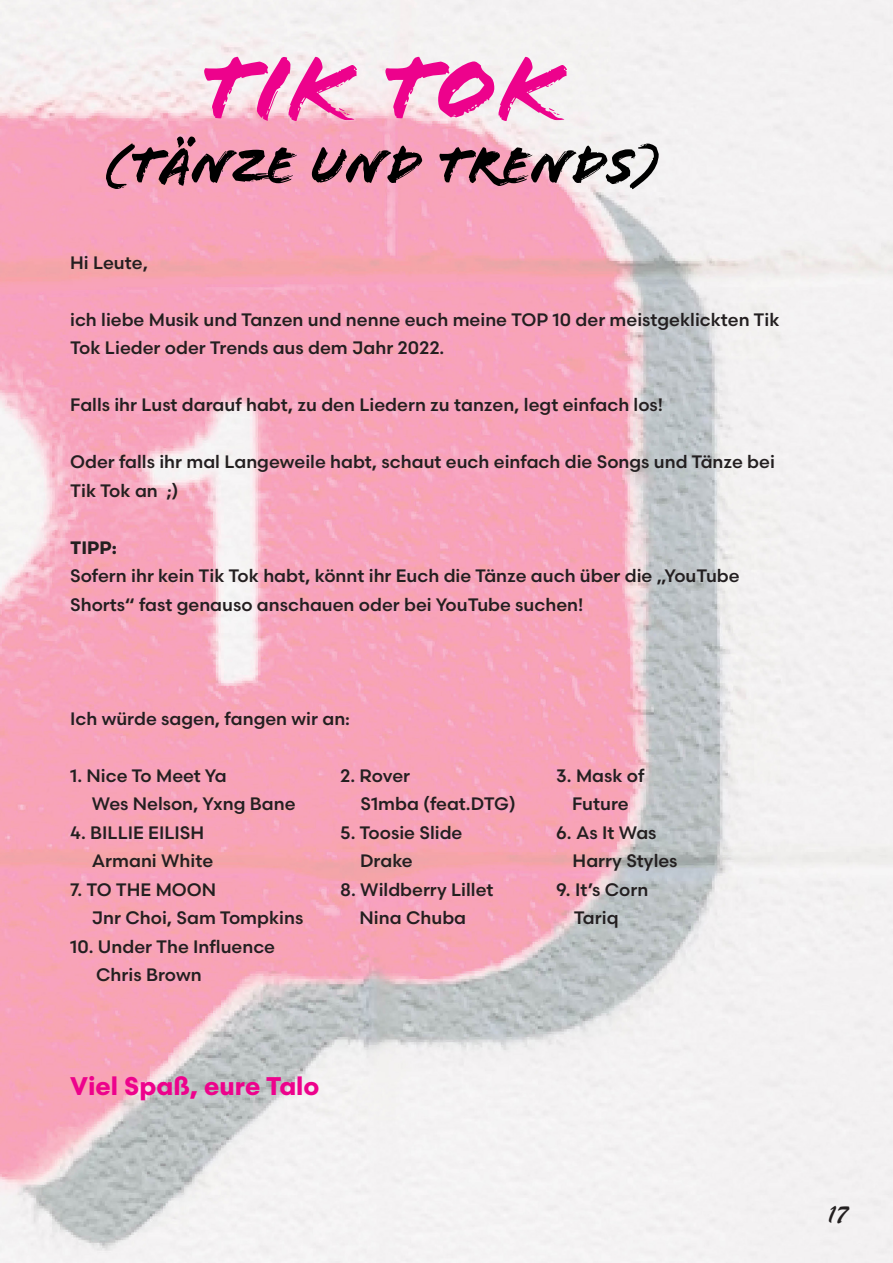
<style>
.page{position:relative;width:893px;height:1263px;background:#fff}
.page>*{position:absolute;margin:0;border:0;box-sizing:border-box;transform-origin:0 0}
.t1{font:94.5px "Flood Std";color:#ed028c}
.t2{font:54px "Flood Std";color:#000}
.t3{font:27px "Brush Script";color:#231f20}
.t4{font:700 25.5px "Scandia";color:#ed028c}
.t5{font:500 18px/28.5px "Scandia";color:#231f20}
.t6{font:700 18px "Scandia";color:#231f20}
</style>
<div class="page">
<img style="left:0;top:0;width:893px;height:1263px">
<h1 class="t1" style="left:199px;top:34px;width:367px">TIK TOK</h1>
<h2 class="t2" style="left:103px;top:134px;width:559px">(TÄNZE UND TRENDS)</h2>
<p class="t5" style="left:70px;top:248px;width:79px">Hi Leute,</p>
<p class="t5" style="left:70px;top:305px;width:711px">ich liebe Musik und Tanzen und nenne euch meine TOP 10 der meistgeklickten Tik<br>Tok Lieder oder Trends aus dem Jahr 2022.</p>
<p class="t5" style="left:70px;top:390px;width:595px">Falls ihr Lust darauf habt, zu den Liedern zu tanzen, legt einfach los!</p>
<p class="t5" style="left:70px;top:447px;width:706px">Oder falls ihr mal Langeweile habt, schaut euch einfach die Songs und Tänze bei<br>Tik Tok an ;)</p>
<p class="t6" style="left:70px;top:536px;width:48px">TIPP:</p>
<p class="t5" style="left:70px;top:561px;width:671px">Sofern ihr kein Tik Tok habt, könnt ihr Euch die Tänze auch über die „YouTube<br>Shorts“ fast genauso anschauen oder bei YouTube suchen!</p>
<p class="t5" style="left:70px;top:704px;width:281px">Ich würde sagen, fangen wir an:</p>
<p class="t5" style="left:70px;top:761px;width:158px">1. Nice To Meet Ya</p>
<p class="t5" style="left:340px;top:761px;width:72px">2. Rover</p>
<p class="t5" style="left:556px;top:761px;width:90px">3. Mask of</p>
<p class="t5" style="left:92px;top:789px;width:205px">Wes Nelson, Yxng Bane</p>
<p class="t5" style="left:360px;top:789px;width:157px">S1mba (feat.DTG)</p>
<p class="t5" style="left:572px;top:789px;width:58px">Future</p>
<p class="t5" style="left:70px;top:818px;width:136px">4. BILLIE EILISH</p>
<p class="t5" style="left:340px;top:818px;width:124px">5. Toosie Slide</p>
<p class="t5" style="left:556px;top:818px;width:102px">6. As It Was</p>
<p class="t5" style="left:92px;top:846px;width:123px">Armani White</p>
<p class="t5" style="left:360px;top:846px;width:54px">Drake</p>
<p class="t5" style="left:573px;top:846px;width:107px">Harry Styles</p>
<p class="t5" style="left:70px;top:875px;width:148px">7. TO THE MOON</p>
<p class="t5" style="left:340px;top:875px;width:155px">8. Wildberry Lillet</p>
<p class="t5" style="left:556px;top:875px;width:94px">9. It’s Corn</p>
<p class="t5" style="left:92px;top:903px;width:213px">Jnr Choi, Sam Tompkins</p>
<p class="t5" style="left:360px;top:903px;width:108px">Nina Chuba</p>
<p class="t5" style="left:574px;top:903px;width:46px">Tariq</p>
<p class="t5" style="left:96px;top:932px;width:181px;text-indent:-26px">10. Under The Influence<br>Chris Brown</p>
<h3 class="t4" style="left:70px;top:1070px;width:251px">Viel Spaß, eure Talo</h3>
<h3 class="t3" style="left:828px;top:1197px;width:21px">17</h3>
</div>
